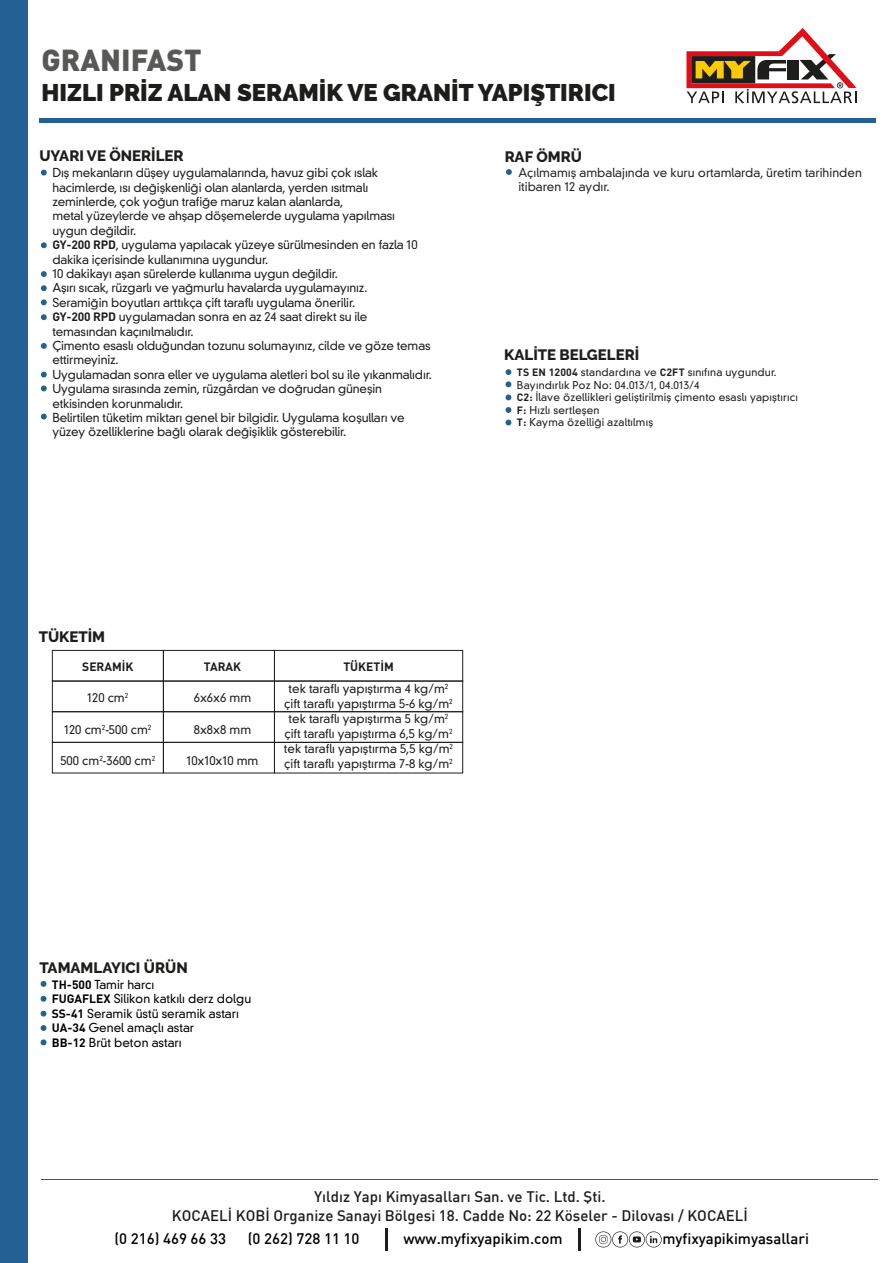
<style>
.page{position:relative;width:893px;height:1263px;background:#fff}
.page>*{position:absolute;margin:0;border:0;box-sizing:border-box;transform-origin:0 0}
.t1{font:900 30px "DIN Pro";color:#585857}
.t2{font:900 24px "Raleway";color:#1d1d1b}
.t3{font:500 15px/19.5px "DI Nbek";color:#1d1d1b;text-align:center}
.t4{font:500 15px "DI Nbek";color:#000}
.t5{font:800 15px "Raleway";color:#1d1d1b}
.t6{font:300 12px/14.4px "DIN Grotesk Std";letter-spacing:-.015em;color:#1d1d1b}
.t7{font:300 12px/14.4px "DIN Grotesk Std";color:#000101}
.t8{font:300 12px/14.4px "DIN Grotesk Std";color:#262626}
.t9{font:700 12px "DIN Pro";color:#1d1d1b}
.t10{font:300 10.5px/12.6px "DIN Grotesk Std";letter-spacing:.015em;color:#1d1d1b}
.s1{font-family:"DIN Pro";font-weight:700}
</style>
<div class="page">
<div style="left:0;top:0;width:28px;height:1263px;background:#236093"></div>
<svg style="left:595px;top:1231px;width:67px;height:16px"></svg>
<hr style="left:385px;top:1228px;width:3px;height:22px;background:#1d1d1b">
<hr style="left:578px;top:1228px;width:2px;height:22px;background:#1d1d1b">
<svg style="left:505px;top:369px;width:6px;height:6px"></svg>
<svg style="left:505px;top:381px;width:6px;height:6px"></svg>
<svg style="left:505px;top:394px;width:6px;height:6px"></svg>
<svg style="left:505px;top:407px;width:6px;height:6px"></svg>
<svg style="left:505px;top:420px;width:6px;height:5px"></svg>
<svg style="left:686px;top:28px;width:171px;height:75px"></svg>
<hr style="left:42px;top:1179px;width:836px;height:1px;background:#236093">
<hr style="left:39px;top:119px;width:836px;height:4px;background:#236093">
<svg style="left:41px;top:981px;width:5px;height:6px"></svg>
<svg style="left:41px;top:996px;width:5px;height:6px"></svg>
<svg style="left:41px;top:1011px;width:5px;height:5px"></svg>
<svg style="left:41px;top:1025px;width:5px;height:6px"></svg>
<svg style="left:41px;top:1039px;width:5px;height:6px"></svg>
<svg style="left:41px;top:170px;width:6px;height:6px"></svg>
<svg style="left:41px;top:385px;width:6px;height:6px"></svg>
<svg style="left:41px;top:314px;width:6px;height:6px"></svg>
<svg style="left:41px;top:271px;width:6px;height:6px"></svg>
<svg style="left:41px;top:285px;width:6px;height:6px"></svg>
<svg style="left:41px;top:299px;width:6px;height:6px"></svg>
<svg style="left:41px;top:242px;width:6px;height:6px"></svg>
<svg style="left:41px;top:372px;width:6px;height:5px"></svg>
<svg style="left:41px;top:343px;width:6px;height:6px"></svg>
<svg style="left:41px;top:414px;width:6px;height:5px"></svg>
<div style="left:52px;top:650px;width:112px;height:31px;border:1px solid #1d1d1b"></div>
<div style="left:52px;top:681px;width:112px;height:31px;border:1px solid #1d1d1b"></div>
<div style="left:52px;top:711px;width:112px;height:32px;border:1px solid #1d1d1b"></div>
<div style="left:52px;top:742px;width:112px;height:31px;border:1px solid #1d1d1b"></div>
<div style="left:163px;top:650px;width:112px;height:31px;border:1px solid #1d1d1b"></div>
<div style="left:163px;top:681px;width:112px;height:31px;border:1px solid #1d1d1b"></div>
<div style="left:163px;top:711px;width:112px;height:32px;border:1px solid #1d1d1b"></div>
<div style="left:163px;top:742px;width:112px;height:31px;border:1px solid #1d1d1b"></div>
<div style="left:274px;top:650px;width:189px;height:31px;border:1px solid #1d1d1b"></div>
<div style="left:274px;top:681px;width:189px;height:31px;border:1px solid #1d1d1b"></div>
<div style="left:274px;top:711px;width:189px;height:32px;border:1px solid #1d1d1b"></div>
<div style="left:274px;top:742px;width:189px;height:31px;border:1px solid #1d1d1b"></div>
<svg style="left:506px;top:169px;width:6px;height:6px"></svg>
<h1 class="t1" style="left:42px;top:40px;width:162px">GRANIFAST</h1>
<h2 class="t2" style="left:42px;top:78px;width:576px">HIZLI PRİZ ALAN SERAMİK VE GRANİT YAPIŞTIRICI</h2>
<p class="t5" style="left:39px;top:147px;width:146px">UYARI VE ÖNERİLER</p>
<p class="t6" style="left:52px;top:166px;width:381px">Dış mekanların düşey uygulamalarında, havuz gibi çok ıslak hacimlerde, ısı değişkenliği olan alanlarda, yerden ısıtmalı zeminlerde, çok yoğun trafiğe maruz kalan alanlarda,<br>metal yüzeylerde ve ahşap döşemelerde uygulama yapılması uygun değildir.<br><span class="s1">GY-200 RPD</span>, uygulama yapılacak yüzeye sürülmesinden en fazla 10 dakika içerisinde kullanımına uygundur.<br>10 dakikayı aşan sürelerde kullanıma uygun değildir.<br>Aşırı sıcak, rüzgarlı ve yağmurlu havalarda uygulamayınız.<br>Seramiğin boyutları arttıkça çift taraflı uygulama önerilir.<br><span class="s1">GY-200 RPD</span> uygulamadan sonra en az 24 saat direkt su ile temasından kaçınılmalıdır.<br>Çimento esaslı olduğundan tozunu solumayınız, cilde ve göze temas ettirmeyiniz.<br>Uygulamadan sonra eller ve uygulama aletleri bol su ile yıkanmalıdır.<br>Uygulama sırasında zemin, rüzgârdan ve doğrudan güneşin etkisinden korunmalıdır.<br>Belirtilen tüketim miktarı genel bir bilgidir. Uygulama koşulları ve yüzey özelliklerine bağlı olarak değişiklik gösterebilir.</p>
<p class="t5" style="left:505px;top:148px;width:79px">RAF ÖMRÜ</p>
<p class="t8" style="left:518px;top:165px;width:345px">Açılmamış ambalajında ve kuru ortamlarda, üretim tarihinden itibaren 12 aydır.</p>
<p class="t5" style="left:504px;top:346px;width:136px">KALİTE BELGELERİ</p>
<p class="t10" style="left:517px;top:366px;width:282px"><span class="s1">TS EN 12004</span> standardına ve <span class="s1">C2FT</span> sınıfına uygundur.<br>Bayındırlık Poz No: 04.013/1, 04.013/4<br><span class="s1">C2:</span> İlave özellikleri geliştirilmiş çimento esaslı yapıştırıcı <span class="s1">F:</span> Hızlı sertleşen<br><span class="s1">T:</span> Kayma özelliği azaltılmış</p>
<p class="t5" style="left:39px;top:628px;width:68px">TÜKETİM</p>
<p class="t9" style="left:82px;top:658px;width:53px">SERAMİK</p>
<p class="t6" style="left:87px;top:691px;width:43px">120 cm<sup>2</sup></p>
<p class="t6" style="left:64px;top:722px;width:89px">120 cm<sup>2</sup>-500 cm<sup>2</sup></p>
<p class="t6" style="left:60px;top:754px;width:96px">500 cm<sup>2</sup>-3600 cm<sup>2</sup></p>
<p class="t9" style="left:204px;top:658px;width:39px">TARAK</p>
<p class="t6" style="left:194px;top:691px;width:59px">6x6x6 mm</p>
<p class="t6" style="left:194px;top:722px;width:59px">8x8x8 mm</p>
<p class="t6" style="left:187px;top:754px;width:73px">10x10x10 mm</p>
<p class="t9" style="left:343px;top:658px;width:52px">TÜKETİM</p>
<p class="t6" style="left:284px;top:681px;width:171px;line-height:15px;text-align:center">tek taraflı yapıştırma 4 kg/m<sup>2 </sup>çift taraflı yapıştırma 5-6 kg/m<sup>2 </sup>tek taraflı yapıştırma 5 kg/m<sup>2 </sup>çift taraflı yapıştırma 6,5 kg/m<sup>2 </sup>tek taraflı yapıştırma 5,5 kg/m<sup>2 </sup>çift taraflı yapıştırma 7-8 kg/m<sup>2</sup></p>
<p class="t5" style="left:39px;top:959px;width:150px">TAMAMLAYICI ÜRÜN</p>
<p class="t7" style="left:52px;top:977px;width:201px"><span class="s1">TH-500</span> Tamir harcı<br><span class="s1">FUGAFLEX</span> Silikon katkılı derz dolgu<br><span class="s1">SS-41</span> Seramik üstü seramik astarı<br><span class="s1">UA-34</span> Genel amaçlı astar<br><span class="s1">BB-12</span> Brüt beton astarı</p>
<p class="t3" style="left:172px;top:1186px;width:577px">Yıldız Yapı Kimyasalları San. ve Tic. Ltd. Şti.<br>KOCAELİ KOBİ Organize Sanayi Bölgesi 18. Cadde No: 22 Köseler - Dilovası / KOCAELİ</p>
<p class="t4" style="left:114px;top:1229px;width:113px">(0 216) 469 66 33</p>
<p class="t4" style="left:248px;top:1229px;width:113px">(0 262) 728 11 10</p>
<p class="t4" style="left:403px;top:1229px;width:161px">www.myfixyapikim.com</p>
<p class="t4" style="left:662px;top:1229px;width:148px">myfixyapikimyasallari</p>
</div>
